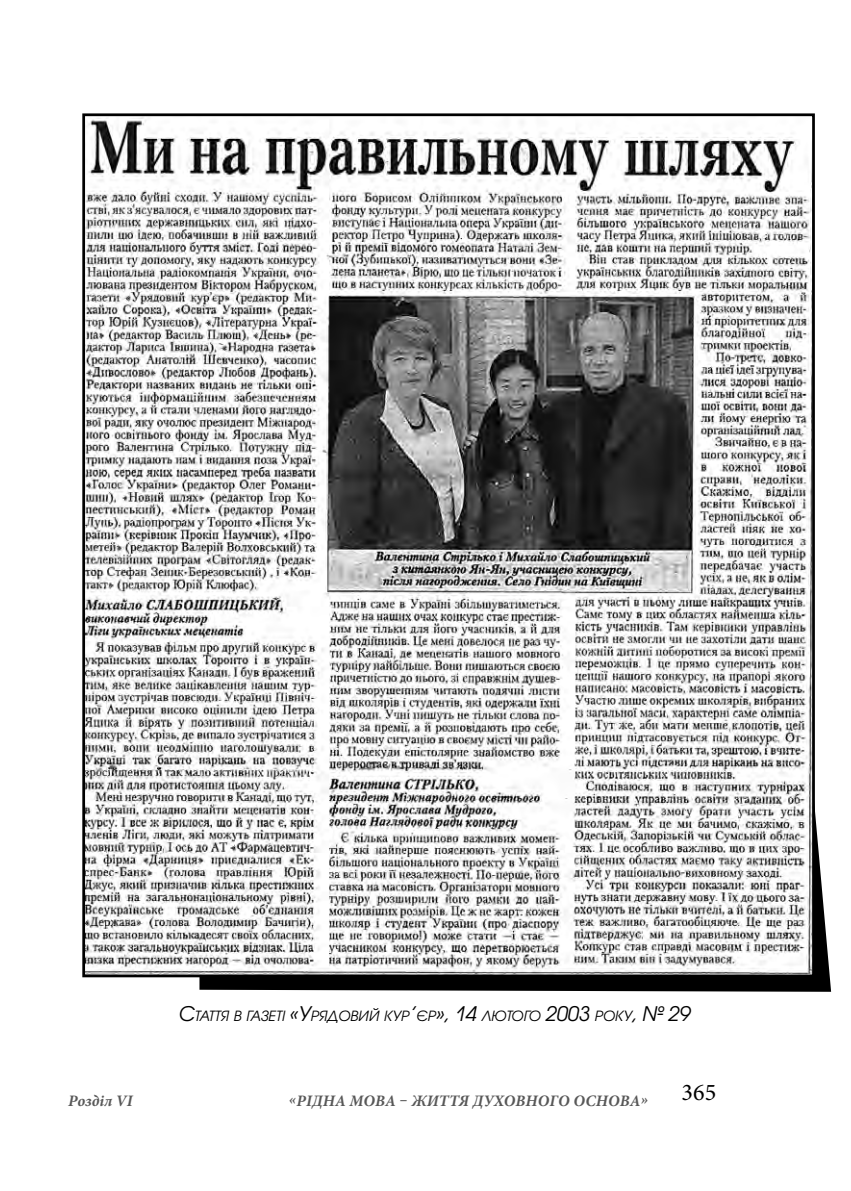
<style>
.page{position:relative;width:851px;height:1191px;background:#fff}
.page>*{position:absolute;margin:0;border:0;box-sizing:border-box;transform-origin:0 0}
.t1{font:24px "Minion Pro";color:#000}
.t2{font:italic 700 16px "Minion Pro";letter-spacing:.01em;color:#585858}
.t3{font:italic 14px "Avant Garde Gothic C";color:#000}
.s1{font-size:20px}
</style>
<div class="page">
<svg style="left:199px;top:676px;width:632px;height:315px;fill:#000"></svg>
<img style="left:86px;top:117px;width:724px;height:856px">
<div style="left:82px;top:113px;width:732px;height:864px;border:3px solid #000"></div>
<p class="t3" style="left:179px;top:1010px;width:513px"><span class="s1">С</span>ТАТТЯ В ГАЗЕТІ <span class="s1">«У</span>РЯДОВИЙ КУР<span class="s1">’</span>ЄР<span class="s1">», 14</span> ЛЮТОГО <span class="s1">2003</span> РОКУ<span class="s1">, № 29</span></p>
<p class="t2" style="left:68px;top:1091px;width:66px">Розділ VI</p>
<p class="t2" style="left:289px;top:1091px;width:361px">«РІДНА МОВА – ЖИТТЯ ДУХОВНОГО ОСНОВА»</p>
<h1 class="t1" style="left:681px;top:1082px;width:36px">365</h1>
</div>
